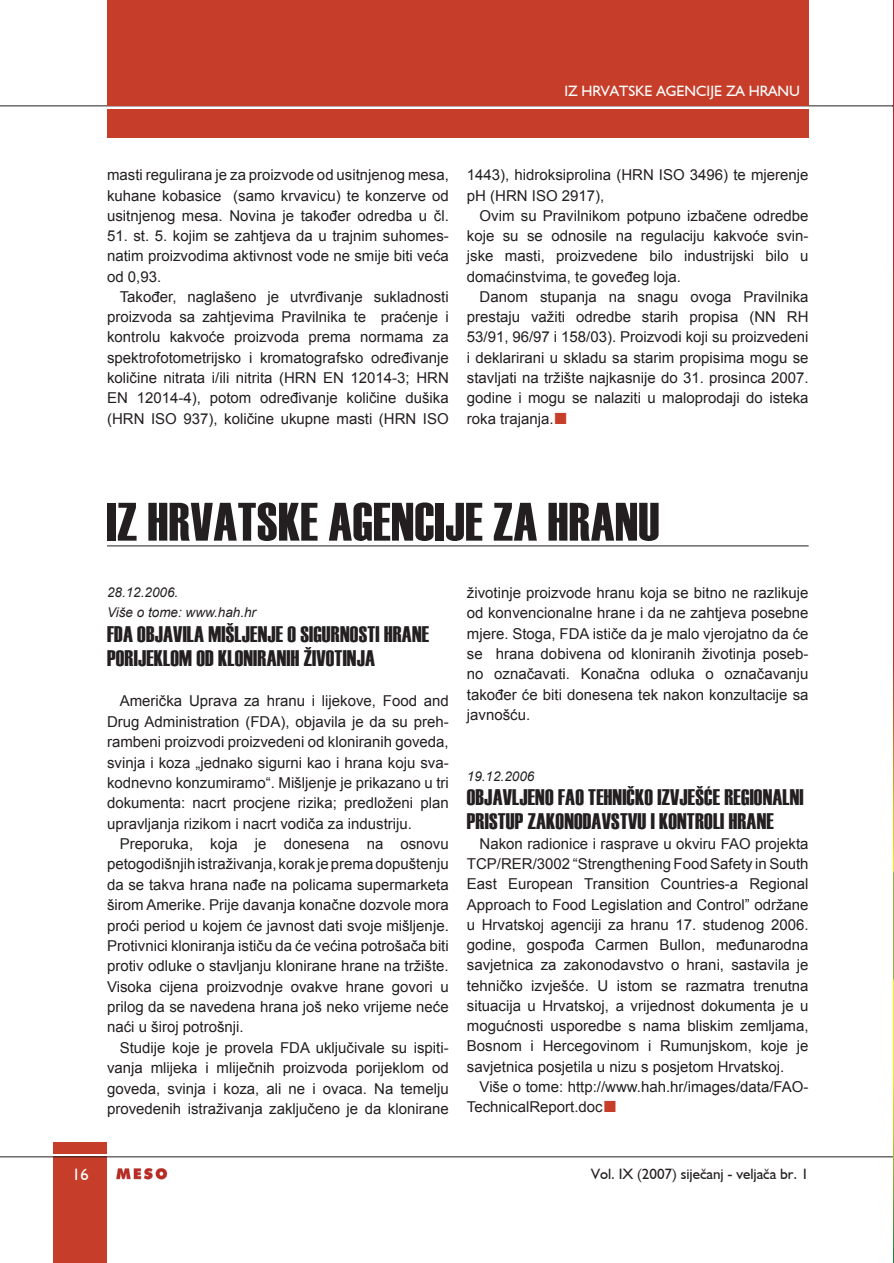
<style>
.page{position:relative;width:894px;height:1263px;background:#fff}
.page>*{position:absolute;margin:0;border:0;box-sizing:border-box;transform-origin:0 0}
.t1{font:54px "Haettenschweiler";letter-spacing:.01em;color:#231f20}
.t2{font:22.5px/24.2px "Haettenschweiler";letter-spacing:.01em;color:#231f20}
.t3{font:16.5px "Humanist 521 BT";color:#fff}
.t4{font:15px/20.2px "Arial";color:#231f20;text-align:justify}
.t5{font:15px "Humanist 521 BT";color:#231f20}
.t6{font:15px "Humanist 521 BT";color:#fff}
.t7{font:italic 13.5px/20.4px "Arial";color:#231f20}
.s1{font-size:24px;color:#c63e2a}
</style>
<div class="page">
<svg style="left:116px;top:1168px;width:51px;height:11px"></svg>
<div style="left:54px;top:1156px;width:53px;height:106px;background:#c63e2a"></div>
<hr style="left:0;top:1156px;width:894px;height:1px;background:#231f20">
<div style="left:54px;top:1142px;width:53px;height:11px;background:#c63e2a"></div>
<hr style="left:0;top:105px;width:894px;height:1px;background:#231f20">
<div style="left:107px;top:0;width:702px;height:106px;background:#c63e2a"></div>
<hr style="left:107px;top:545px;width:702px;height:1px;background:#231f20">
<img style="left:893px;top:1px;width:1px;height:1260px">
<div style="left:107px;top:109px;width:702px;height:28px;background:#c63e2a"></div>
<p class="t6" style="left:564px;top:82px;width:237px">IZ HRVATSKE AGENCIJE ZA HRANU</p>
<p class="t4" style="left:107px;top:165px;width:343px">masti regulirana je za proizvode od usitnjenog mesa, kuhane kobasice (samo krvavicu) te konzerve od usitnjenog mesa. Novina je također odredba u čl.</p>
<p class="t4" style="left:107px;top:226px;width:343px">51. st. 5. kojim se zahtjeva da u trajnim suhomes&shy;natim proizvodima aktivnost vode ne smije biti veća od 0,93.</p>
<p class="t4" style="left:107px;top:287px;width:343px;text-indent:13px">Također, naglašeno je utvrđivanje sukladnosti proizvoda sa zahtjevima Pravilnika te praćenje i kontrolu kakvoće proizvoda prema normama za spektrofotometrijsko i kromatografsko određivanje količine nitrata i/ili nitrita (HRN EN 12014-3; HRN EN 12014-4), potom određivanje količine dušika (HRN ISO 937), količine ukupne masti (HRN ISO</p>
<p class="t4" style="left:467px;top:165px;width:343px">1443), hidroksiprolina (HRN ISO 3496) te mjerenje pH (HRN ISO 2917),</p>
<p class="t4" style="left:467px;top:206px;width:343px;text-indent:13px">Ovim su Pravilnikom potpuno izbačene odredbe koje su se odnosile na regulaciju kakvoće svin&shy;jske masti, proizvedene bilo industrijski bilo u domaćinstvima, te goveđeg loja.</p>
<p class="t4" style="left:467px;top:287px;width:343px;text-indent:13px">Danom stupanja na snagu ovoga Pravilnika prestaju važiti odredbe starih propisa (NN RH 53/91, 96/97 i 158/03). Proizvodi koji su proizvedeni i deklarirani u skladu sa starim propisima mogu se stavljati na tržište najkasnije do 31. prosinca 2007. godine i mogu se nalaziti u maloprodaji do isteka roka trajanja.<span class="s1">■</span></p>
<h1 class="t1" style="left:107px;top:485px;width:554px">IZ HRVATSKE AGENCIJE ZA HRANU</h1>
<p class="t7" style="left:107px;top:582px;width:151px">28.12.2006.<br>Više o tome: www.hah.hr</p>
<h2 class="t2" style="left:107px;top:621px;width:324px">FDA OBJAVILA MIŠLJENJE O SIGURNOSTI HRANE<br>PORIJEKLOM OD KLONIRANIH ŽIVOTINJA</h2>
<p class="t4" style="left:107px;top:691px;width:343px;text-indent:13px">Američka Uprava za hranu i lijekove, Food and Drug Administration (FDA), objavila je da su preh&shy;rambeni proizvodi proizvedeni od kloniranih goveda, svinja i koza „jednako sigurni kao i hrana koju sva&shy;kodnevno konzumiramo“. Mišljenje je prikazano u tri dokumenta: nacrt procjene rizika; predloženi plan upravljanja rizikom i nacrt vodiča za industriju.</p>
<p class="t4" style="left:107px;top:833px;width:343px;text-indent:13px">Preporuka, koja je donesena na osnovu petogodišnjih istraživanja, korak je prema dopuštenju da se takva hrana nađe na policama supermarketa širom Amerike. Prije davanja konačne dozvole mora proći period u kojem će javnost dati svoje mišljenje.<br>Protivnici kloniranja ističu da će većina potrošača biti protiv odluke o stavljanju klonirane hrane na tržište.<br>Visoka cijena proizvodnje ovakve hrane govori u prilog da se navedena hrana još neko vrijeme neće naći u široj potrošnji.</p>
<p class="t4" style="left:107px;top:1037px;width:343px;text-indent:13px">Studije koje je provela FDA uključivale su ispiti&shy;vanja mlijeka i mliječnih proizvoda porijeklom od goveda, svinja i koza, ali ne i ovaca. Na temelju provedenih istraživanja zaključeno je da klonirane</p>
<p class="t4" style="left:467px;top:583px;width:343px">životinje proizvode hranu koja se bitno ne razlikuje od konvencionalne hrane i da ne zahtjeva posebne mjere. Stoga, FDA ističe da je malo vjerojatno da će se hrana dobivena od kloniranih životinja poseb&shy;no označavati. Konačna odluka o označavanju također će biti donesena tek nakon konzultacije sa javnošću.</p>
<p class="t7" style="left:467px;top:765px;width:69px">19.12.2006</p>
<h2 class="t2" style="left:467px;top:784px;width:338px">OBJAVLJENO FAO TEHNIČKO IZVJEŠĆE REGIONALNI<br>PRISTUP ZAKONODAVSTVU I KONTROLI HRANE</h2>
<p class="t4" style="left:467px;top:833px;width:343px;text-indent:13px">Nakon radionice i rasprave u okviru FAO projekta TCP/RER/3002 “Strengthening Food Safety in South East European Transition Countries-a Regional Approach to Food Legislation and Control” održane u Hrvatskoj agenciji za hranu 17. studenog 2006. godine, gospođa Carmen Bullon, međunarodna savjetnica za zakonodavstvo o hrani, sastavila je tehničko izvješće. U istom se razmatra trenutna situacija u Hrvatskoj, a vrijednost dokumenta je u mogućnosti usporedbe s nama bliskim zemljama, Bosnom i Hercegovinom i Rumunjskom, koje je savjetnica posjetila u nizu s posjetom Hrvatskoj.</p>
<p class="t4" style="left:467px;top:1076px;width:343px;text-indent:13px">Više o tome: http://www.hah.hr/images/data/FAO-<br>TechnicalReport.doc<span class="s1">■</span></p>
<p class="t3" style="left:72px;top:1163px;width:18px">16</p>
<p class="t5" style="left:591px;top:1164px;width:219px">Vol. IX (2007) siječanj - veljača br. 1</p>
</div>
